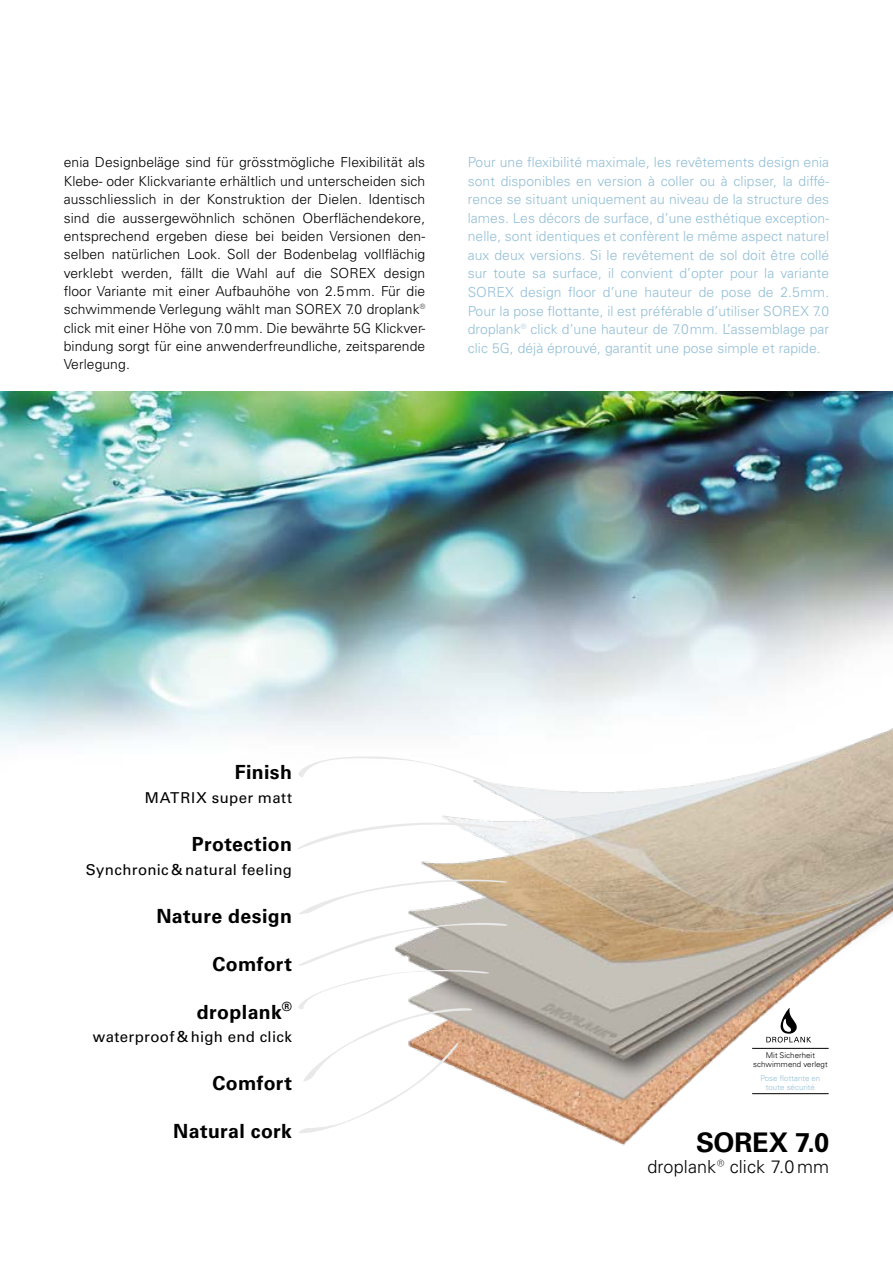
<style>
.page{position:relative;width:893px;height:1263px;background:#fff}
.page>*{position:absolute;margin:0;border:0;box-sizing:border-box;transform-origin:0 0}
.t1{font:700 27px "Univers LT Pro 65";letter-spacing:-.005em;color:#000}
.t2{font:700 19.5px "Univers LT Pro 65";letter-spacing:.02em;color:#000}
.t3{font:300 18px "Univers LT Pro 45";letter-spacing:.005em;color:#000}
.t4{font:15px "Univers LT Pro 55 Roman";letter-spacing:.025em;color:#000}
.t5{font:300 13.8px/18.3px "Univers LT Pro 45";letter-spacing:.005em;color:#000;text-align:justify}
.t6{font:300 13.8px/18.5px "Univers LT Pro 45";letter-spacing:.005em;color:#94bfd6;text-align:justify}
.t7{font:300 7.8px/9.4px "Univers LT Pro 45";letter-spacing:.005em;color:#000;text-align:center}
.t8{font:300 7.8px/9.4px "Univers LT Pro 45";letter-spacing:.005em;color:#94bfd6;text-align:center}
</style>
<div class="page">
<img style="left:0;top:391px;width:893px;height:356px">
<img style="left:360px;top:643px;width:533px;height:503px">
<svg style="left:766px;top:1008px;width:45px;height:34px"></svg>
<hr style="left:752px;top:1048px;width:77px;height:1px;background:#000">
<hr style="left:752px;top:1093px;width:77px;height:1px;background:#000">
<svg style="left:298px;top:818px;width:211px;height:32px"></svg>
<svg style="left:298px;top:755px;width:213px;height:39px"></svg>
<svg style="left:298px;top:875px;width:211px;height:260px"></svg>
<p class="t5" style="left:64px;top:153px;width:363px">enia Designbeläge sind für grösstmögliche Flexibilität als Klebe- oder Klickvariante erhältlich und unterscheiden sich ausschliesslich in der Konstruktion der Dielen. Identisch sind die aussergewöhnlich schönen Oberflächendekore, entsprechend ergeben diese bei beiden Versionen den&shy;selben natürlichen Look. Soll der Bodenbelag vollflächig verklebt werden, fällt die Wahl auf die SOREX design floor Variante mit einer Aufbauhöhe von 2.5mm. Für die schwimmende Verlegung wählt man SOREX 7.0 droplank® click mit einer Höhe von 7.0mm. Die bewährte 5G Klickver&shy;bindung sorgt für eine anwenderfreundliche, zeitsparende Verlegung.</p>
<p class="t6" style="left:468px;top:153px;width:363px">Pour une flexibilité maximale, les revêtements design enia sont disponibles en version à coller ou à clipser, la diffé&shy;rence se situant uniquement au niveau de la structure des lames. Les décors de surface, d’une esthétique exception&shy;nelle, sont identiques et confèrent le même aspect naturel aux deux versions. Si le revêtement de sol doit être collé sur toute sa surface, il convient d’opter pour la variante SOREX design floor d’une hauteur de pose de 2.5mm.<br>Pour la pose flottante, il est préférable d’utiliser SOREX 7.0 droplank® click d’une hauteur de 7.0mm. L’assemblage par clic 5G, déjà éprouvé, garantit une pose simple et rapide.</p>
<h2 class="t2" style="left:235px;top:759px;width:59px">Finish</h2>
<p class="t4" style="left:145px;top:787px;width:149px">MATRIX super matt</p>
<h2 class="t2" style="left:192px;top:830px;width:102px">Protection</h2>
<p class="t4" style="left:86px;top:859px;width:208px">Synchronic&amp;natural feeling</p>
<h2 class="t2" style="left:156px;top:902px;width:137px">Nature design</h2>
<h2 class="t2" style="left:213px;top:950px;width:81px">Comfort</h2>
<h2 class="t2" style="left:197px;top:998px;width:97px">droplank<sup>®</sup></h2>
<p class="t4" style="left:93px;top:1027px;width:201px">waterproof&amp;high end click</p>
<h2 class="t2" style="left:213px;top:1070px;width:81px">Comfort</h2>
<h2 class="t2" style="left:173px;top:1117px;width:120px">Natural cork</h2>
<p class="t7" style="left:753px;top:1050px;width:76px">Mit Sicherheit schwimmend verlegt</p>
<p class="t8" style="left:760px;top:1073px;width:61px">Pose flottante en toute sécurité</p>
<h1 class="t1" style="left:696px;top:1123px;width:135px">SOREX 7.0</h1>
<h3 class="t3" style="left:647px;top:1155px;width:183px">droplank® click 7.0 mm</h3>
</div>
